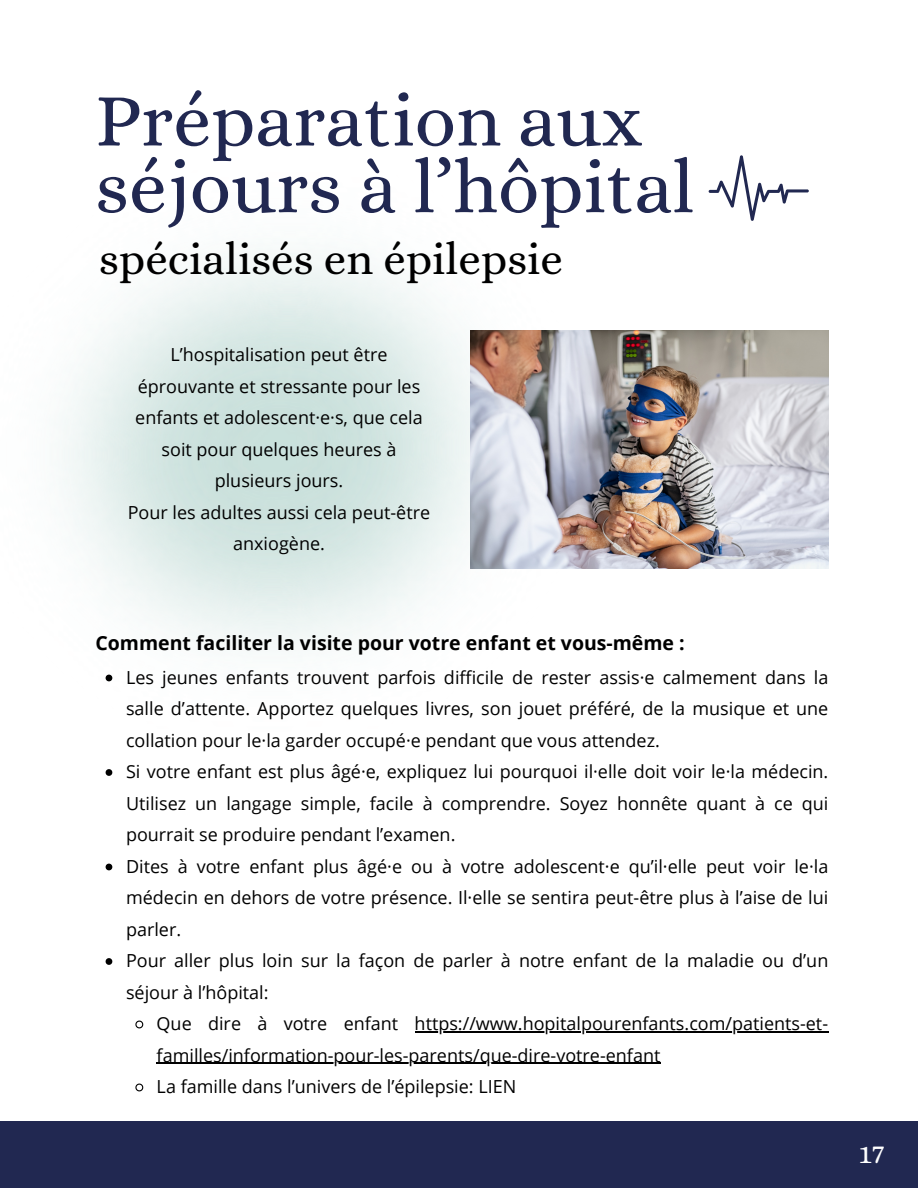
<style>
.page{position:relative;width:918px;height:1188px;background:#fff}
.page>*{position:absolute;margin:0;border:0;box-sizing:border-box;transform-origin:0 0}
.t1{font:75.75px/66.8px "Alice";color:#212851}
.t2{font:45px "Alice";color:#000}
.t3{font:30px "Alice";color:#fff}
.t4{font:700 19.5px "Open Sans";color:#000}
.t5{font:18px/31.5px "Open Sans";color:#000}
</style>
<div class="page">
<div style="left:0;top:1121px;width:918px;height:67px;background:#212851"></div>
<svg style="left:709px;top:155px;width:100px;height:66px"></svg>
<img style="left:470px;top:330px;width:359px;height:239px">
<svg style="left:106px;top:675px;width:6px;height:6px"></svg>
<svg style="left:106px;top:769px;width:6px;height:7px"></svg>
<svg style="left:106px;top:864px;width:6px;height:6px"></svg>
<svg style="left:106px;top:958px;width:6px;height:7px"></svg>
<svg style="left:135px;top:1020px;width:9px;height:9px"></svg>
<hr style="left:415px;top:1031px;width:413px;height:1px;background:#000">
<hr style="left:157px;top:1063px;width:504px;height:1px;background:#000">
<svg style="left:135px;top:1083px;width:9px;height:9px"></svg>
<h1 class="t1" style="left:95px;top:86px;width:600px">Préparation aux séjours à l’hôpital</h1>
<h2 class="t2" style="left:99px;top:233px;width:466px">spécialisés en épilepsie</h2>
<p class="t5" style="left:128px;top:338px;width:304px;text-align:center">L’hospitalisation peut être éprouvante et stressante pour les enfants et adolescent·e·s, que cela soit pour quelques heures à plusieurs jours.<br>Pour les adultes aussi cela peut-être anxiogène.</p>
<p class="t4" style="left:95px;top:629px;width:591px">Comment faciliter la visite pour votre enfant et vous-même :</p>
<p class="t5" style="left:126px;top:661px;width:704px">Les jeunes enfants trouvent parfois difficile de rester assis·e calmement dans la salle d’attente. Apportez quelques livres, son jouet préféré, de la musique et une collation pour le·la garder occupé·e pendant que vous attendez.<br>Si votre enfant est plus âgé·e, expliquez lui pourquoi il·elle doit voir le·la médecin.<br>Utilisez un langage simple, facile à comprendre. Soyez honnête quant à ce qui pourrait se produire pendant l’examen.<br>Dites à votre enfant plus âgé·e ou à votre adolescent·e qu’il·elle peut voir le·la médecin en dehors de votre présence. Il·elle se sentira peut-être plus à l’aise de lui parler.<br>Pour aller plus loin sur la façon de parler à notre enfant de la maladie ou d’un séjour à l’hôpital:</p>
<p class="t5" style="left:157px;top:1007px;width:673px">Que dire à votre enfant https://www.hopitalpourenfants.com/patients-et&shy;familles/information-pour-les-parents/que-dire-votre-enfant<br>La famille dans l’univers de l’épilepsie: LIEN</p>
<h3 class="t3" style="left:859px;top:1136px;width:27px">17</h3>
</div>
